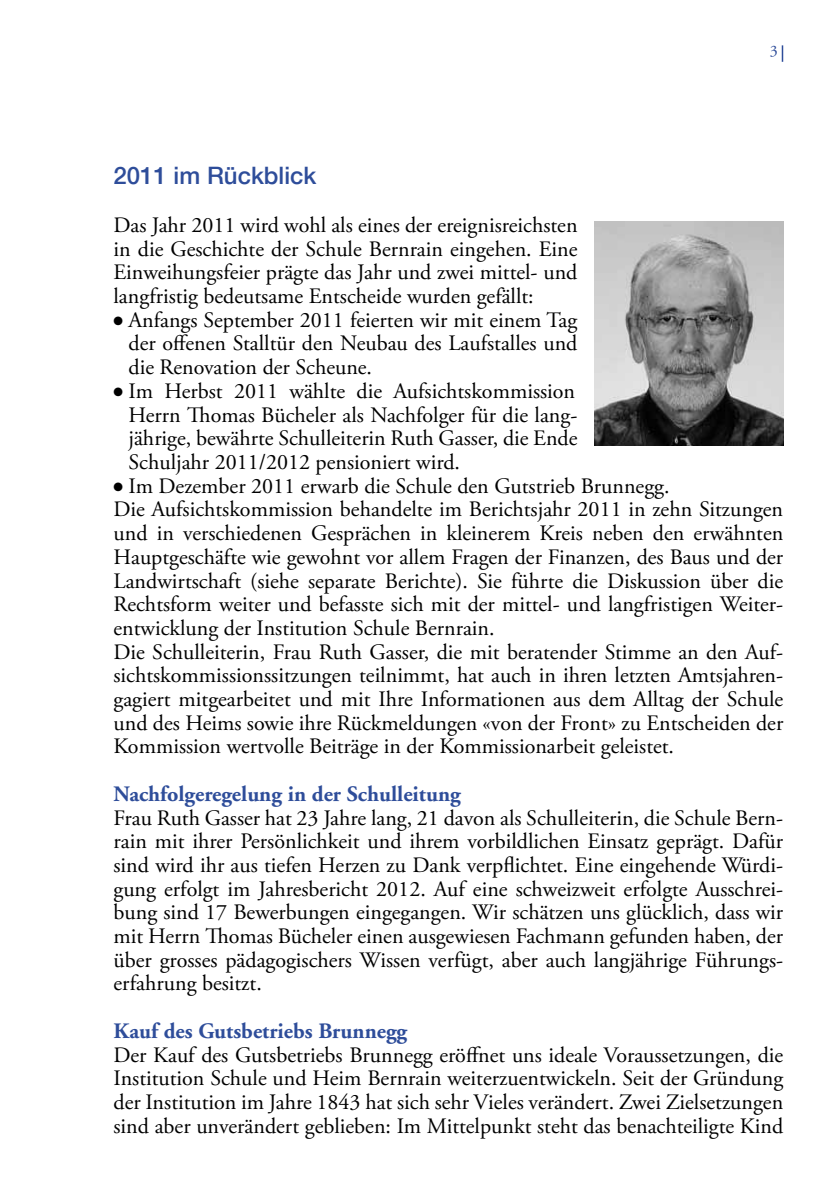
<style>
.page{position:relative;width:840px;height:1191px;background:#fff}
.page>*{position:absolute;margin:0;border:0;box-sizing:border-box;transform-origin:0 0}
.t1{font:500 24px "Helvetica Neue";color:#2e4d9a}
.t2{font:22px/23.6px "Adobe Garamond Pro";color:#000;text-align:justify}
.t3{font:700 22px "Adobe Garamond";color:#2e4d9a}
.t4{font:16px "Adobe Garamond";color:#2e4d9a}
</style>
<div class="page">
<svg style="left:781px;top:45px;width:1px;height:17px"></svg>
<img style="left:594px;top:222px;width:188px;height:223px">
<p class="t4" style="left:769px;top:42px;width:9px">3</p>
<p class="t1" style="left:113px;top:161px;width:204px">2011 im Rückblick</p>
<p class="t2" style="left:113px;top:214px;width:465px">Das Jahr 2011 wird wohl als eines der ereignisreichsten in die Geschichte der Schule Bernrain eingehen. Eine Einweihungsfeier prägte das Jahr und zwei mittel- und langfristig bedeutsame Entscheide wurden gefällt:</p>
<p class="t2" style="left:128px;top:309px;width:450px;text-indent:-15px">● Anfangs September 2011 feierten wir mit einem Tag der offenen Stalltür den Neubau des Laufstalles und die Renovation der Scheune.</p>
<p class="t2" style="left:128px;top:380px;width:450px;text-indent:-15px">● Im Herbst 2011 wählte die Aufsichtskommission Herrn Thomas Bücheler als Nachfolger für die lang&shy;jährige, bewährte Schulleiterin Ruth Gasser, die Ende Schuljahr 2011/2012 pensioniert wird.</p>
<p class="t2" style="left:113px;top:475px;width:671px;text-align:left">● Im Dezember 2011 erwarb die Schule den Gutstrieb Brunnegg.<br>Die Aufsichtskommission behandelte im Berichtsjahr 2011 in zehn Sitzungen und in verschiedenen Gesprächen in kleinerem Kreis neben den erwähnten Hauptgeschäfte wie gewohnt vor allem Fragen der Finanzen, des Baus und der Landwirtschaft (siehe separate Berichte). Sie führte die Diskussion über die Rechtsform weiter und befasste sich mit der mittel- und langfristigen Weiter&shy;entwicklung der Institution Schule Bernrain.<br>Die Schulleiterin, Frau Ruth Gasser, die mit beratender Stimme an den Auf&shy;sichtskommissionssitzungen teilnimmt, hat auch in ihren letzten Amtsjahren&shy;gagiert mitgearbeitet und mit Ihre Informationen aus dem Alltag der Schule und des Heims sowie ihre Rückmeldungen «von der Front» zu Entscheiden der Kommission wertvolle Beiträge in der Kommissionarbeit geleistet.</p>
<p class="t3" style="left:113px;top:782px;width:348px">Nachfolgeregelung in der Schulleitung</p>
<p class="t2" style="left:113px;top:806px;width:670px">Frau Ruth Gasser hat 23 Jahre lang, 21 davon als Schulleiterin, die Schule Bern&shy;rain mit ihrer Persönlichkeit und ihrem vorbildlichen Einsatz geprägt. Dafür sind wird ihr aus tiefen Herzen zu Dank verpflichtet. Eine eingehende Würdi&shy;gung erfolgt im Jahresbericht 2012. Auf eine schweizweit erfolgte Ausschrei&shy;bung sind 17 Bewerbungen eingegangen. Wir schätzen uns glücklich, dass wir mit Herrn Thomas Bücheler einen ausgewiesen Fachmann gefunden haben, der über grosses pädagogischers Wissen verfügt, aber auch langjährige Führungs&shy;erfahrung besitzt.</p>
<p class="t3" style="left:113px;top:1019px;width:295px">Kauf des Gutsbetriebs Brunnegg</p>
<p class="t2" style="left:113px;top:1043px;width:671px">Der Kauf des Gutsbetriebs Brunnegg eröffnet uns ideale Voraussetzungen, die Institution Schule und Heim Bernrain weiterzuentwickeln. Seit der Gründung der Institution im Jahre 1843 hat sich sehr Vieles verändert. Zwei Zielsetzungen sind aber unverändert geblieben: Im Mittelpunkt steht das benachteiligte Kind</p>
</div>
